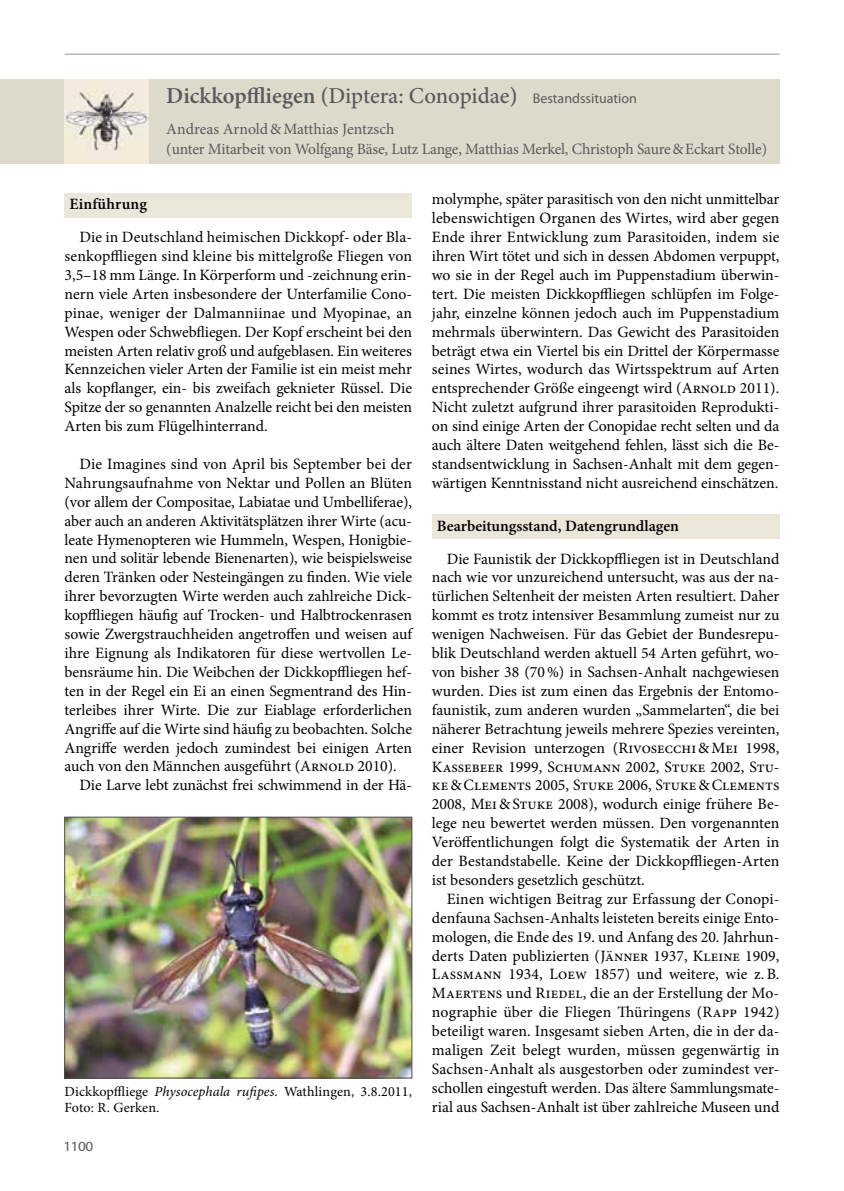
<style>
.page{position:relative;width:844px;height:1191px;background:#fff}
.page>*{position:absolute;margin:0;border:0;box-sizing:border-box;transform-origin:0 0}
.t1{font:600 22.75px "Minion Pro";letter-spacing:-.005em;color:#58595b}
.t2{font:15.75px/18.9px "Minion Pro";color:#000;text-align:justify}
.t3{font:15.75px/19.9px "Minion Pro";letter-spacing:-.01em;color:#58595b}
.t4{font:15.75px "Minion Pro";letter-spacing:-.035em;color:#000}
.t5{font:600 15.75px "Minion Pro";color:#000}
.t6{font:14px/15.8px "Minion Pro";letter-spacing:.01em;color:#000}
.t7{font:14px "Myriad Pro";color:#58595b;scale:1.08 1}
.s1{font-weight:500}
.s2{font-family:"Myriad Pro";font-weight:400;font-size:14px}
.s3{font-style:italic}
</style>
<div class="page">
<div style="left:0;top:79px;width:779px;height:85px;background:#ddd9cb"></div>
<img style="left:64px;top:79px;width:85px;height:85px">
<div style="left:64px;top:193px;width:348px;height:25px;background:#ebe6da"></div>
<div style="left:432px;top:514px;width:347px;height:25px;background:#ebe6da"></div>
<img style="left:66px;top:819px;width:344px;height:257px">
<div style="left:64px;top:817px;width:348px;height:261px;border:1px solid #4d4d4f"></div>
<hr style="left:64px;top:54px;width:715px;height:1px;background:#939598">
<p class="t1" style="left:166px;top:80px;width:472px">Dickkopffliegen (<span class="s1">Diptera: Conopidae</span>) <span class="s2">Bestandssituation</span></p>
<p class="t3" style="left:166px;top:119px;width:602px">Andreas Arnold&amp;Matthias Jentzsch<br>(unter Mitarbeit von Wolfgang Bäse, Lutz Lange, Matthias Merkel, Christoph Saure&amp;Eckart Stolle)</p>
<p class="t5" style="left:69px;top:193px;width:79px">Einführung</p>
<p class="t2" style="left:64px;top:228px;width:349px;text-indent:15px">Die in Deutschland heimischen Dickkopf- oder Bla&shy;senkopffliegen sind kleine bis mittelgroße Fliegen von 3,5–18 mm Länge. In Körperform und -zeichnung erin&shy;nern viele Arten insbesondere der Unterfamilie Cono&shy;pinae, weniger der Dalmanniinae und Myopinae, an Wespen oder Schwebfliegen. Der Kopf erscheint bei den meisten Arten relativ groß und aufgeblasen. Ein weiteres Kennzeichen vieler Arten der Familie ist ein meist mehr als kopflanger, ein- bis zweifach geknieter Rüssel. Die Spitze der so genannten Analzelle reicht bei den meisten Arten bis zum Flügelhinterrand.</p>
<p class="t2" style="left:79px;top:454px;width:334px">Die Imagines sind von April bis September bei der</p>
<p class="t2" style="left:64px;top:473px;width:349px">Nahrungsaufnahme von Nektar und Pollen an Blüten</p>
<p class="t2" style="left:64px;top:492px;width:349px">(vor allem der Compositae, Labiatae und Umbelliferae),</p>
<p class="t2" style="left:64px;top:511px;width:349px">aber auch an anderen Aktivitätsplätzen ihrer Wirte (acu-</p>
<p class="t4" style="left:64px;top:529px;width:349px">leate Hymenopteren wie Hummeln, Wespen, Honigbie-</p>
<p class="t2" style="left:64px;top:549px;width:349px">nen und solitär lebende Bienenarten), wie beispielsweise</p>
<p class="t2" style="left:64px;top:568px;width:349px">deren Tränken oder Nesteingängen zu finden. Wie viele</p>
<p class="t2" style="left:64px;top:587px;width:349px">ihrer bevorzugten Wirte werden auch zahlreiche Dick-</p>
<p class="t2" style="left:64px;top:606px;width:349px">kopffliegen häufig auf Trocken- und Halbtrockenrasen</p>
<p class="t2" style="left:64px;top:624px;width:349px">sowie Zwergstrauchheiden angetroffen und weisen auf</p>
<p class="t2" style="left:64px;top:643px;width:349px">ihre Eignung als Indikatoren für diese wertvollen Le-</p>
<p class="t2" style="left:64px;top:662px;width:349px">bensräume hin. Die Weibchen der Dickkopffliegen hef-</p>
<p class="t2" style="left:64px;top:681px;width:349px">ten in der Regel ein Ei an einen Segmentrand des Hin-</p>
<p class="t2" style="left:64px;top:700px;width:349px">terleibes ihrer Wirte. Die zur Eiablage erforderlichen</p>
<p class="t2" style="left:64px;top:719px;width:349px">Angriffe auf die Wirte sind häufig zu beobachten. Solche</p>
<p class="t2" style="left:64px;top:738px;width:349px">Angriffe werden jedoch zumindest bei einigen Arten</p>
<p class="t2" style="left:64px;top:757px;width:334px">auch von den Männchen ausgeführt (Arnold 2010).</p>
<p class="t2" style="left:79px;top:776px;width:334px">Die Larve lebt zunächst frei schwimmend in der Hä-</p>
<p class="t6" style="left:64px;top:1083px;width:349px">Dickkopffliege <span class="s3">Physocephala rufipes</span>. Wathlingen, 3.8.2011,<br>Foto: R. Gerken.</p>
<p class="t7" style="left:63px;top:1138px;width:29px">1100</p>
<p class="t2" style="left:432px;top:190px;width:349px">molymphe, später parasitisch von den nicht unmittelbar lebenswichtigen Organen des Wirtes, wird aber gegen Ende ihrer Entwicklung zum Parasitoiden, indem sie ihren Wirt tötet und sich in dessen Abdomen verpuppt, wo sie in der Regel auch im Puppenstadium überwin&shy;tert. Die meisten Dickkopffliegen schlüpfen im Folge&shy;jahr, einzelne können jedoch auch im Puppenstadium mehrmals überwintern. Das Gewicht des Parasitoiden beträgt etwa ein Viertel bis ein Drittel der Körpermasse seines Wirtes, wodurch das Wirtsspektrum auf Arten entsprechender Größe eingeengt wird (Arnold 2011).<br>Nicht zuletzt aufgrund ihrer parasitoiden Reprodukti&shy;on sind einige Arten der Conopidae recht selten und da auch ältere Daten weitgehend fehlen, lässt sich die Be&shy;standsentwicklung in Sachsen-Anhalt mit dem gegen&shy;wärtigen Kenntnisstand nicht ausreichend einschätzen.</p>
<p class="t5" style="left:437px;top:515px;width:243px">Bearbeitungsstand, Datengrundlagen</p>
<p class="t2" style="left:446px;top:549px;width:334px">Die Faunistik der Dickkopffliegen ist in Deutschland</p>
<p class="t2" style="left:432px;top:568px;width:349px">nach wie vor unzureichend untersucht, was aus der na-</p>
<p class="t2" style="left:432px;top:587px;width:349px">türlichen Seltenheit der meisten Arten resultiert. Daher</p>
<p class="t2" style="left:432px;top:606px;width:349px">kommt es trotz intensiver Besammlung zumeist nur zu</p>
<p class="t2" style="left:432px;top:625px;width:349px">wenigen Nachweisen. Für das Gebiet der Bundesrepu-</p>
<p class="t2" style="left:432px;top:643px;width:349px">blik Deutschland werden aktuell 54 Arten geführt, wo-</p>
<p class="t2" style="left:432px;top:662px;width:349px">von bisher 38 (70%) in Sachsen-Anhalt nachgewiesen</p>
<p class="t2" style="left:432px;top:681px;width:349px">wurden. Dies ist zum einen das Ergebnis der Entomo-</p>
<p class="t2" style="left:432px;top:700px;width:349px">faunistik, zum anderen wurden „Sammelarten“, die bei</p>
<p class="t2" style="left:432px;top:719px;width:349px">näherer Betrachtung jeweils mehrere Spezies vereinten,</p>
<p class="t2" style="left:432px;top:738px;width:349px">einer Revision unterzogen (Rivosecchi&amp;Mei 1998,</p>
<p class="t2" style="left:432px;top:757px;width:349px">Kassebeer 1999, Schumann 2002, Stuke 2002, Stu-</p>
<p class="t2" style="left:432px;top:776px;width:349px">ke&amp;Clements 2005, Stuke 2006, Stuke&amp;Clements</p>
<p class="t2" style="left:432px;top:795px;width:349px">2008, Mei&amp;Stuke 2008), wodurch einige frühere Be-</p>
<p class="t2" style="left:432px;top:814px;width:349px">lege neu bewertet werden müssen. Den vorgenannten</p>
<p class="t2" style="left:432px;top:832px;width:349px">Veröffentlichungen folgt die Systematik der Arten in</p>
<p class="t2" style="left:432px;top:851px;width:349px">der Bestandstabelle. Keine der Dickkopffliegen-Arten</p>
<p class="t2" style="left:432px;top:870px;width:214px">ist besonders gesetzlich geschützt.</p>
<p class="t2" style="left:446px;top:889px;width:334px">Einen wichtigen Beitrag zur Erfassung der Conopi-</p>
<p class="t2" style="left:432px;top:908px;width:349px">denfauna Sachsen-Anhalts leisteten bereits einige Ento-</p>
<p class="t2" style="left:432px;top:927px;width:349px">mologen, die Ende des 19. und Anfang des 20. Jahrhun-</p>
<p class="t2" style="left:432px;top:946px;width:349px">derts Daten publizierten (Jänner 1937, Kleine 1909,</p>
<p class="t2" style="left:432px;top:965px;width:349px">Lassmann 1934, Loew 1857) und weitere, wie z.B.</p>
<p class="t2" style="left:432px;top:984px;width:348px">Maertens und Riedel, die an der Erstellung der Mo-</p>
<p class="t2" style="left:432px;top:1003px;width:349px">nographie über die Fliegen Thüringens (Rapp 1942)</p>
<p class="t2" style="left:432px;top:1021px;width:349px">beteiligt waren. Insgesamt sieben Arten, die in der da-</p>
<p class="t2" style="left:432px;top:1040px;width:349px">maligen Zeit belegt wurden, müssen gegenwärtig in</p>
<p class="t2" style="left:432px;top:1059px;width:349px">Sachsen-Anhalt als ausgestorben oder zumindest ver-</p>
<p class="t2" style="left:432px;top:1078px;width:349px">schollen eingestuft werden. Das ältere Sammlungsmate-</p>
<p class="t2" style="left:432px;top:1097px;width:349px">rial aus Sachsen-Anhalt ist über zahlreiche Museen und</p>
</div>
